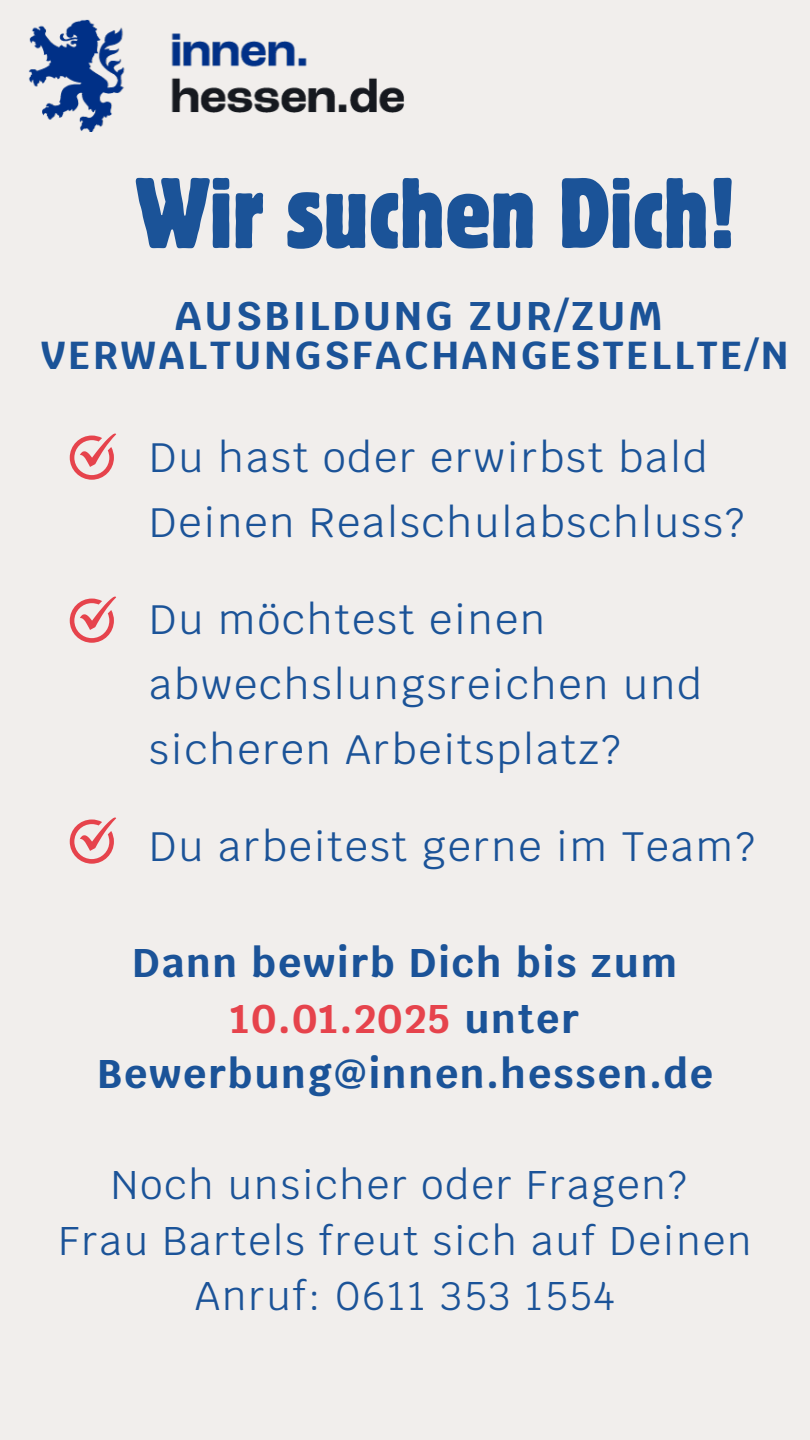
<style>
.page{position:relative;width:810px;height:1440px;background:#f1eeec}
.page>*{position:absolute;margin:0;border:0;box-sizing:border-box;transform-origin:0 0}
.t1{font:condensed 99px "Block W1 G";color:#1b5398}
.t2{font:41px/65.2px "Krub";letter-spacing:.05em;color:#1b5398}
.t3{font:40px/55.5px "Krub";letter-spacing:.05em;color:#1b5398;text-align:center}
.t4{font:700 40px/55.5px "Krub";letter-spacing:.05em;color:#1b5398;text-align:center}
.t5{font:700 40px "Krub";letter-spacing:.075em;color:#1b5398}
.t6{font:700 39px "Krub";letter-spacing:.075em;color:#1b5398}
.s1{color:#e6434c}
</style>
<div class="page">
<svg style="left:70px;top:433px;width:46px;height:47px"></svg>
<svg style="left:70px;top:596px;width:46px;height:47px"></svg>
<svg style="left:70px;top:817px;width:46px;height:47px"></svg>
<img style="left:28px;top:19px;width:376px;height:112px">
<p class="t1" style="left:136px;top:149px;width:602px">Wir suchen Dich!</p>
<p class="t5" style="left:175px;top:289px;width:489px">AUSBILDUNG ZUR/ZUM</p>
<p class="t6" style="left:41px;top:330px;width:749px">VERWALTUNGSFACHANGESTELLTE/N</p>
<h1 class="t2" style="left:149px;top:424px;width:597px">Du hast oder erwirbst bald<br>Deinen Realschulabschluss?</h1>
<h2 class="t2" style="left:149px;top:586px;width:554px">Du möchtest einen abwechslungsreichen und sicheren Arbeitsplatz?</h2>
<p class="t2" style="left:149px;top:814px;width:607px">Du arbeitest gerne im Team?</p>
<p class="t4" style="left:97px;top:935px;width:617px">Dann bewirb Dich bis zum<br><span class="s1">10.01.2025</span> unter<br>Bewerbung@innen.hessen.de</p>
<p class="t3" style="left:111px;top:1157px;width:577px">Noch unsicher oder Fragen?</p>
<p class="t3" style="left:58px;top:1213px;width:695px">Frau Bartels freut sich auf Deinen<br>Anruf: 0611 353 1554</p>
</div>
